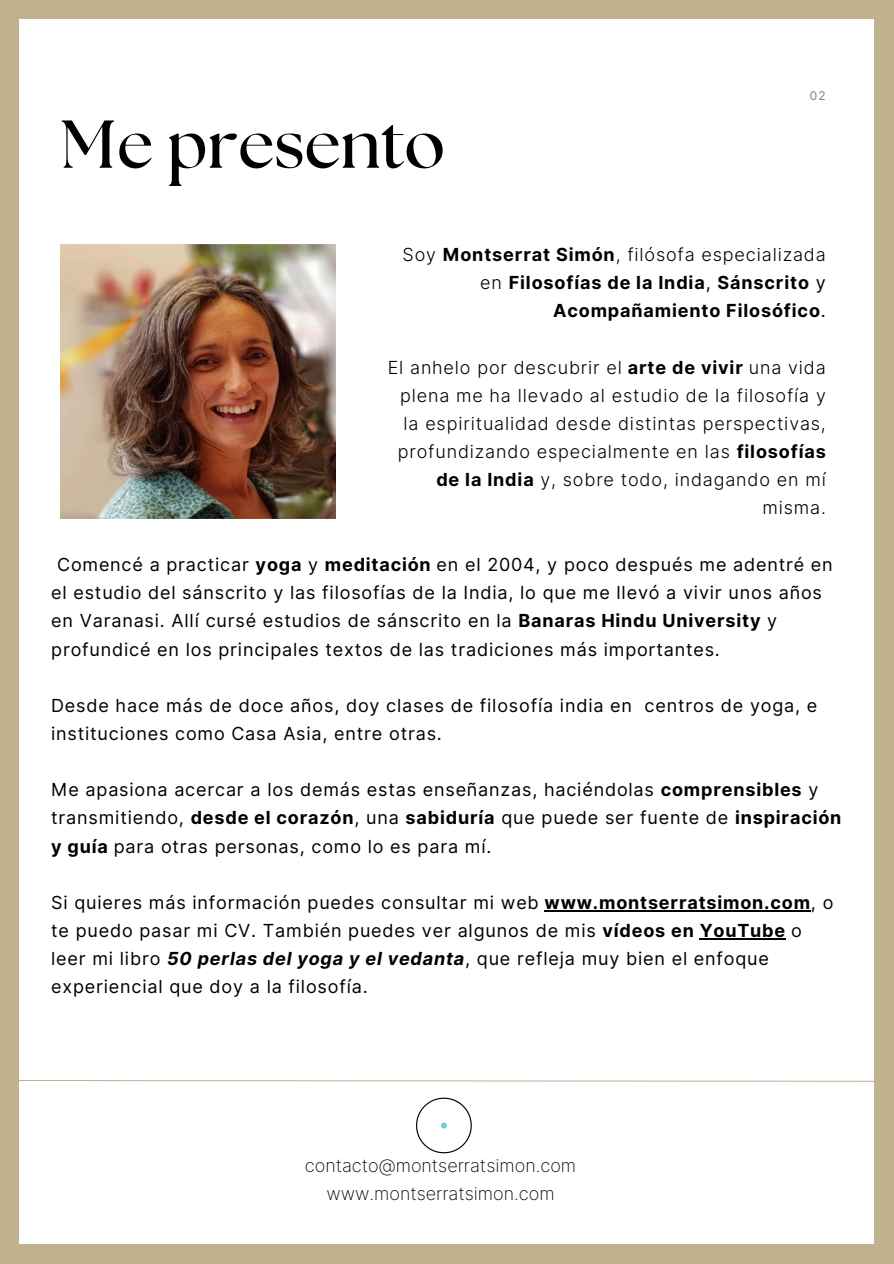
<style>
.page{position:relative;width:894px;height:1264px;background:#fff}
.page>*{position:absolute;margin:0;border:0;box-sizing:border-box;transform-origin:0 0}
.t1{font:700 67.5px "The Seasons";color:#000}
.t2{font:18px/28.2px "Inter";letter-spacing:.045em;color:#000}
.t3{font:300 18px/28.2px "Inter";letter-spacing:.05em;color:#000;text-align:right}
.t4{font:700 18px/28.2px "Inter";letter-spacing:.05em;color:#000;text-align:right}
.t5{font:200 18px "Inter";color:#000}
.t6{font:12px "Inter";color:#7f7f7f}
.s1{font-weight:300}
.s2{font-weight:400}
.s3{font-weight:700}
.s4{font-weight:700;font-style:italic}
</style>
<div class="page">
<div style="left:0;top:0;width:893px;height:1263px;background:#c1b28f"></div>
<div style="left:19px;top:19px;width:854px;height:1224px;background:#fff"></div>
<svg style="left:19px;top:1079px;width:855px;height:3px"></svg>
<img style="left:347px;top:1079px;width:187px;height:75px">
<hr style="left:544px;top:910px;width:266px;height:1px;background:#000">
<hr style="left:699px;top:938px;width:86px;height:1px;background:#000">
<img style="left:61px;top:244px;width:274px;height:274px">
<p class="t1" style="left:61px;top:114px;width:386px">Me presento</p>
<p class="t6" style="left:809px;top:89px;width:17px">02</p>
<p class="t4" style="left:402px;top:240px;width:424px"><span class="s1">Soy</span> Montserrat Simón<span class="s1">, filósofa especializada en</span> Filosofías de la India<span class="s2">,</span> Sánscrito <span class="s2">y<br></span>Acompañamiento Filosófico<span class="s2">.</span></p>
<p class="t3" style="left:387px;top:353px;width:439px">El anhelo por descubrir el <span class="s3">arte de vivir</span> una vida plena me ha llevado al estudio de la filosofía y la espiritualidad desde distintas perspectivas, profundizando especialmente en las <span class="s3">filosofías de la India</span> y, sobre todo, indagando en mí misma.</p>
<p class="t2" style="left:51px;top:550px;width:782px;text-indent:6px">Comencé a practicar <span class="s3">yoga</span> y <span class="s3">meditación</span> en el 2004, y poco después me adentré en el estudio del sánscrito y las filosofías de la India, lo que me llevó a vivir unos años en Varanasi. Allí cursé estudios de sánscrito en la <span class="s3">Banaras Hindu University</span> y profundicé en los principales textos de las tradiciones más importantes.</p>
<p class="t2" style="left:51px;top:691px;width:767px">Desde hace más de doce años, doy clases de filosofía india en centros de yoga, e instituciones como Casa Asia, entre otras.</p>
<p class="t2" style="left:51px;top:775px;width:791px">Me apasiona acercar a los demás estas enseñanzas, haciéndolas <span class="s3">comprensibles</span> y transmitiendo, <span class="s3">desde el corazón</span>, una <span class="s3">sabiduría</span> que puede ser fuente de <span class="s3">inspiración y guía</span> para otras personas, como lo es para mí.</p>
<p class="t2" style="left:51px;top:888px;width:783px">Si quieres más información puedes consultar mi web <span class="s3">www.montserratsimon.com</span>, o te puedo pasar mi CV. También puedes ver algunos de mis <span class="s3">vídeos en YouTube</span> o leer mi libro <span class="s4">50 perlas del yoga y el vedanta</span>, que refleja muy bien el enfoque experiencial que doy a la filosofía.</p>
<p class="t5" style="left:305px;top:1154px;width:273px">contacto@montserratsimon.com</p>
<p class="t5" style="left:326px;top:1182px;width:230px">www.montserratsimon.com</p>
</div>
